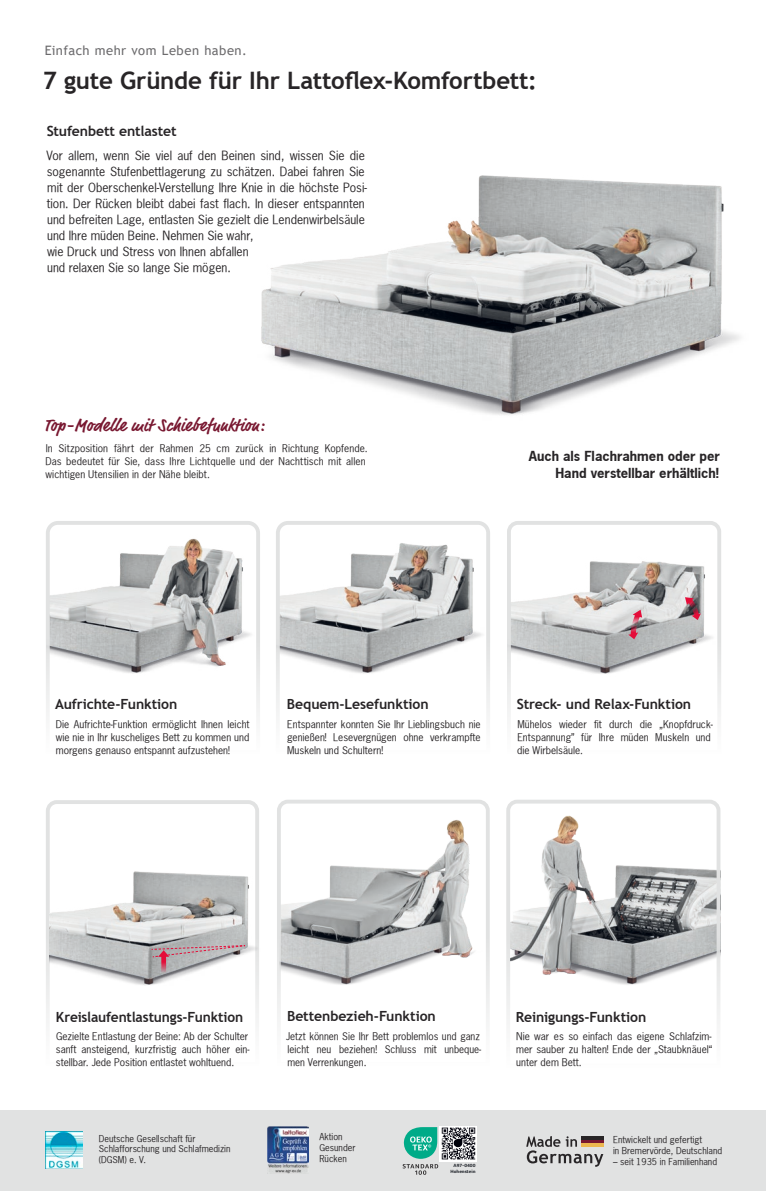
<style>
.page{position:relative;width:766px;height:1191px;background:#fff}
.page>*{position:absolute;margin:0;border:0;box-sizing:border-box;transform-origin:0 0}
.t1{font:700 24px "Trebuchet MS";letter-spacing:-.01em;color:#282527}
.t2{font:700 18px "Market Pro";letter-spacing:.025em;color:#781730}
.t3{font:700 14px "Trebuchet MS";letter-spacing:-.01em;color:#282527}
.t4{font:700 13px/17.6px "News Gothic";color:#282527;text-align:right}
.t5{font:13px "Trebuchet MS";letter-spacing:.035em;color:#6c6b6d}
.t6{font:12px/16px "News Gothic";color:#282527}
.t7{font:10px/13px "News Gothic";color:#282527;text-align:justify}
.t8{font:9px/10.8px "News Gothic";color:#282527}
.t9{font:700 4.8px/5.7px "Foco";color:#191d24;text-align:right;scale:1.05 1}
</style>
<div class="page">
<div style="left:0;top:1110px;width:765px;height:81px;background:#e1e2e2"></div>
<img style="left:46px;top:1131px;width:36px;height:37px">
<img style="left:267px;top:1126px;width:42px;height:47px">
<svg style="left:440px;top:1126px;width:37px;height:35px"></svg>
<svg style="left:402px;top:1127px;width:73px;height:47px"></svg>
<svg style="left:526px;top:1136px;width:77px;height:30px"></svg>
<svg style="left:507px;top:521px;width:214px;height:196px"></svg>
<svg style="left:506px;top:800px;width:215px;height:225px"></svg>
<svg style="left:276px;top:521px;width:214px;height:196px"></svg>
<svg style="left:46px;top:521px;width:214px;height:196px"></svg>
<svg style="left:46px;top:800px;width:213px;height:224px"></svg>
<img style="left:50px;top:867px;width:209px;height:128px">
<svg style="left:151px;top:944px;width:108px;height:29px"></svg>
<img style="left:261px;top:175px;width:479px;height:240px">
<svg style="left:277px;top:800px;width:213px;height:224px"></svg>
<h3 class="t5" style="left:45px;top:42px;width:203px">Einfach mehr vom Leben haben.</h3>
<h1 class="t1" style="left:43px;top:66px;width:495px">7 gute Gründe für Ihr Lattoflex-Komfortbett:</h1>
<h3 class="t3" style="left:47px;top:122px;width:131px">Stufenbett entlastet</h3>
<p class="t6" style="left:46px;top:147px;width:322px">Vor allem, wenn Sie viel auf den Beinen sind, wissen Sie die sogenannte Stufenbettlagerung zu schätzen. Dabei fahren Sie mit der Oberschenkel-Verstellung Ihre Knie in die höchste Posi&shy;tion. Der Rücken bleibt dabei fast flach. In dieser entspannten und befreiten Lage, entlasten Sie gezielt die Lendenwirbelsäule und Ihre müden Beine. Nehmen Sie wahr,<br>wie Druck und Stress von Ihnen abfallen<br>und relaxen Sie so lange Sie mögen.</p>
<h2 class="t2" style="left:44px;top:412px;width:221px">Top-Modelle mit Schiebefunktion:</h2>
<p class="t7" style="left:45px;top:442px;width:324px;text-align:left">In Sitzposition fährt der Rahmen 25 cm zurück in Richtung Kopfende.<br>Das bedeutet für Sie, dass Ihre Lichtquelle und der Nachttisch mit allen wichtigen Utensilien in der Nähe bleibt.</p>
<h3 class="t4" style="left:528px;top:446px;width:193px">Auch als Flachrahmen oder per<br>Hand verstellbar erhältlich!</h3>
<h3 class="t3" style="left:55px;top:695px;width:124px">Aufrichte-Funktion</h3>
<p class="t7" style="left:56px;top:717px;width:195px">Die Aufrichte-Funktion ermöglicht Ihnen leicht wie nie in Ihr kuscheliges Bett zu kommen und morgens genauso entspannt aufzustehen!</p>
<h3 class="t3" style="left:287px;top:695px;width:143px">Bequem-Lesefunktion</h3>
<p class="t7" style="left:287px;top:717px;width:195px">Entspannter konnten Sie Ihr Lieblingsbuch nie genießen! Lesevergnügen ohne verkrampfte Muskeln und Schultern!</p>
<h3 class="t3" style="left:516px;top:695px;width:176px">Streck- und Relax-Funktion</h3>
<p class="t7" style="left:517px;top:717px;width:197px;text-align:left">Mühelos wieder fit durch die „Knopfdruck-<br>Entspannung” für Ihre müden Muskeln und die Wirbelsäule.</p>
<h3 class="t3" style="left:56px;top:1008px;width:189px">Kreislaufentlastungs-Funktion</h3>
<p class="t7" style="left:56px;top:1030px;width:195px">Gezielte Entlastung der Beine: Ab der Schulter sanft ansteigend, kurzfristig auch höher ein&shy;stellbar. Jede Position entlastet wohltuend.</p>
<h3 class="t3" style="left:287px;top:1007px;width:150px">Bettenbezieh-Funktion</h3>
<p class="t7" style="left:286px;top:1029px;width:196px;text-align:left">Jetzt können Sie Ihr Bett problemlos und ganz leicht neu beziehen! Schluss mit unbeque&shy;men Verrenkungen.</p>
<h3 class="t3" style="left:515px;top:1008px;width:132px">Reinigungs-Funktion</h3>
<p class="t7" style="left:516px;top:1030px;width:198px">Nie war es so einfach das eigene Schlafzim&shy;mer sauber zu halten! Ende der „Staubknäuel“ unter dem Bett.</p>
<p class="t8" style="left:99px;top:1132px;width:133px">Deutsche Gesellschaft für<br>Schlafforschung und Schlafmedizin (DGSM) e. V.</p>
<p class="t8" style="left:319px;top:1131px;width:38px">Aktion<br>Gesunder<br>Rücken</p>
<p class="t8" style="left:613px;top:1134px;width:111px">Entwickelt und gefertigt<br>in Bremervörde, Deutschland</p>
<p class="t8" style="left:613px;top:1155px;width:105px">– seit 1935 in Familienhand</p>
<p class="t9" style="left:450px;top:1162px;width:25px">A97-0400<br>Hohenstein</p>
</div>
